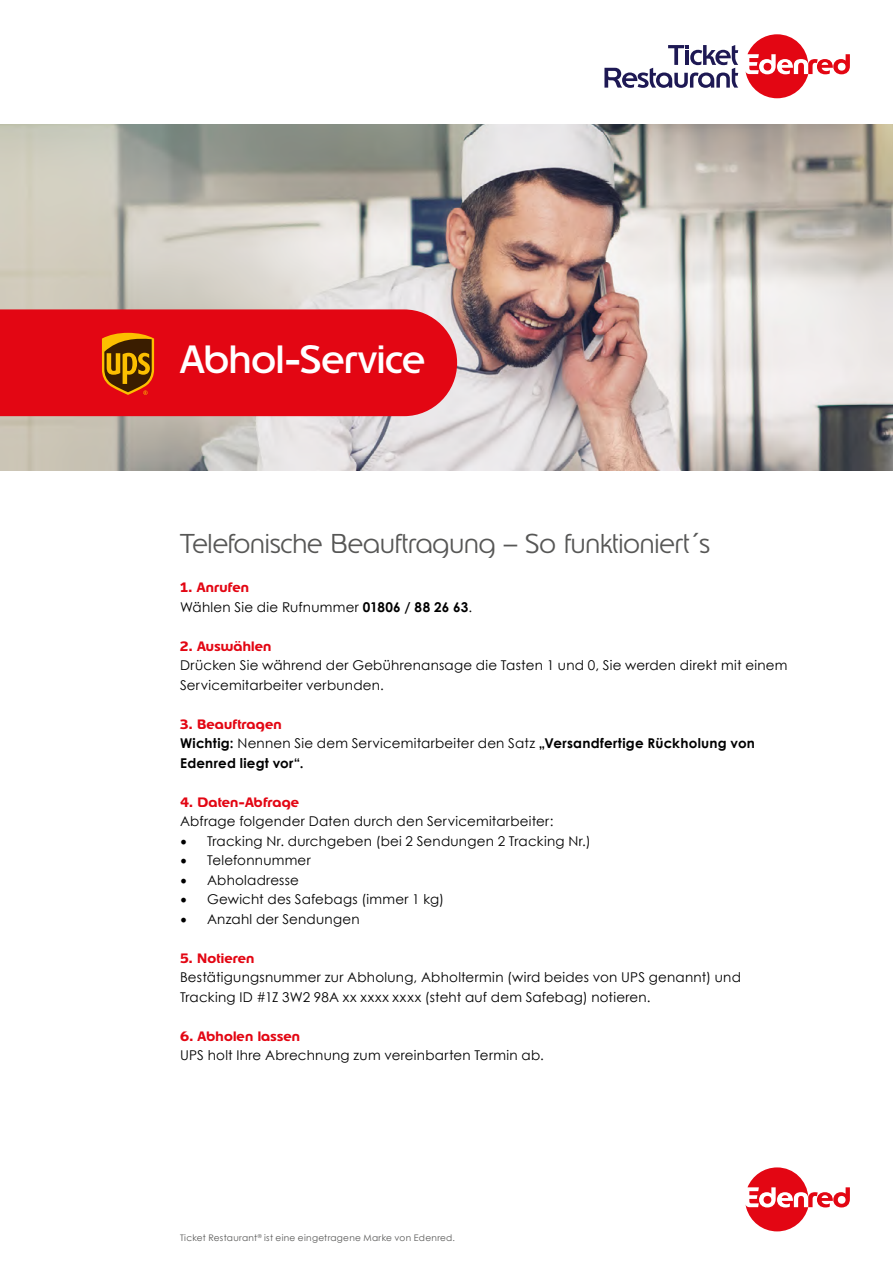
<style>
.page{position:relative;width:893px;height:1263px;background:#fff}
.page>*{position:absolute;margin:0;border:0;box-sizing:border-box;transform-origin:0 0}
.t1{font:39px "Edenred";color:#fff}
.t2{font:300 27px "Edenred";color:#575756}
.t3{font:13.5px/19.5px "Century Gothic";letter-spacing:.015em;color:#000}
.t4{font:700 13.5px/19.5px "Century Gothic";letter-spacing:.02em;color:#000}
.t5{font:700 13.5px "Edenred";letter-spacing:.015em;color:#e30613}
.t6{font:9px "Century Gothic";letter-spacing:.03em;color:#575756}
.s1{font-weight:700}
.s2{font-weight:400}
.s3{font-family:"Minion Pro";font-size:18px}
</style>
<div class="page">
<img style="left:0;top:124px;width:893px;height:346px">
<svg style="left:604px;top:45px;width:134px;height:43px"></svg>
<svg style="left:745px;top:34px;width:105px;height:64px"></svg>
<svg style="left:745px;top:1167px;width:105px;height:64px"></svg>
<div style="left:0;top:309px;width:457px;height:107px;background:#e30613"></div>
<svg style="left:102px;top:333px;width:52px;height:62px;background:#9f5a02"></svg>
<h1 class="t1" style="left:180px;top:333px;width:247px">Abhol-Service</h1>
<h2 class="t2" style="left:180px;top:526px;width:532px">Telefonische Beauftragung – So funktioniert´s</h2>
<p class="t5" style="left:180px;top:578px;width:70px">1. Anrufen</p>
<p class="t3" style="left:180px;top:597px;width:294px">Wählen Sie die Rufnummer <span class="s1">01806 / 88 26 63</span>.</p>
<p class="t5" style="left:180px;top:637px;width:93px">2. Auswählen</p>
<p class="t3" style="left:180px;top:655px;width:609px">Drücken Sie während der Gebührenansage die Tasten 1 und 0, Sie werden direkt mit einem<br>Servicemitarbeiter verbunden.</p>
<p class="t5" style="left:180px;top:715px;width:103px">3. Beauftragen</p>
<p class="t4" style="left:180px;top:733px;width:576px">Wichtig: <span class="s2">Nennen Sie dem Servicemitarbeiter den Satz</span> „Versandfertige Rückholung von<br>Edenred liegt vor“.</p>
<p class="t5" style="left:180px;top:793px;width:121px">4. Daten-Abfrage</p>
<p class="t3" style="left:180px;top:811px;width:375px">Abfrage folgender Daten durch den Servicemitarbeiter:</p>
<p class="t3" style="left:180px;top:831px;width:412px"><span class="s3">•</span> Tracking Nr. durchgeben (bei 2 Sendungen 2 Tracking Nr.)</p>
<p class="t3" style="left:180px;top:850px;width:132px"><span class="s3">•</span> Telefonnummer</p>
<p class="t3" style="left:180px;top:870px;width:120px"><span class="s3">•</span> Abholadresse</p>
<p class="t3" style="left:180px;top:889px;width:265px"><span class="s3">•</span> Gewicht des Safebags (immer 1 kg)</p>
<p class="t3" style="left:180px;top:909px;width:181px"><span class="s3">•</span> Anzahl der Sendungen</p>
<p class="t5" style="left:180px;top:949px;width:76px">5. Notieren</p>
<p class="t3" style="left:180px;top:967px;width:562px">Bestätigungsnummer zur Abholung, Abholtermin (wird beides von UPS genannt) und<br>Tracking ID #1Z 3W2 98A xx xxxx xxxx (steht auf dem Safebag) notieren.</p>
<p class="t5" style="left:180px;top:1027px;width:121px">6. Abholen lassen</p>
<p class="t3" style="left:180px;top:1045px;width:365px">UPS holt Ihre Abrechnung zum vereinbarten Termin ab.</p>
<p class="t6" style="left:180px;top:1231px;width:277px">Ticket Restaurant<sup>®</sup> ist eine eingetragene Marke von Edenred.</p>
</div>
